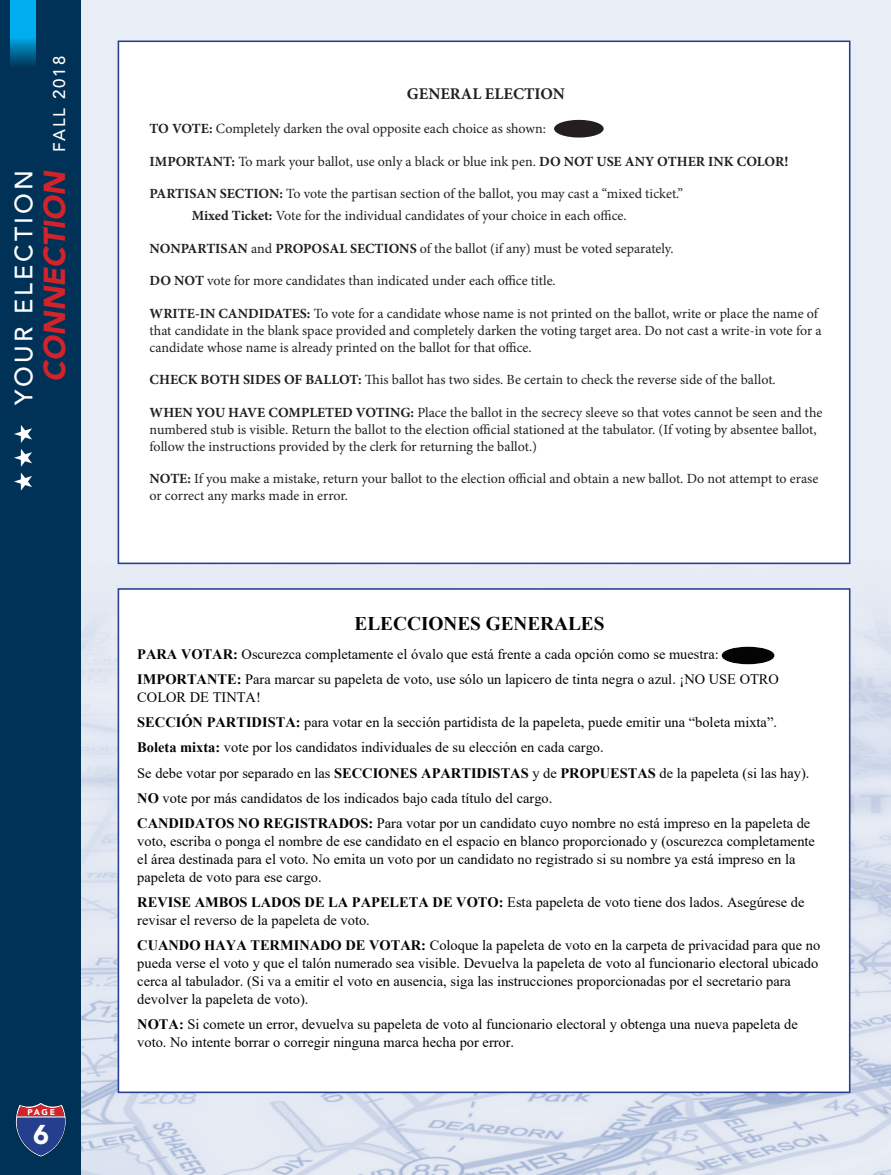
<style>
.page{position:relative;width:891px;height:1175px;background:#fff}
.page>*{position:absolute;margin:0;border:0;box-sizing:border-box;transform-origin:0 0}
.t1{font:italic 900 30.15px "Avenir";color:#d1232a}
.t2{font:900 27px "Avenir";color:#fff}
.t3{font:500 24.9px "Avenir";letter-spacing:.12em;color:#fff}
.t4{font:700 19.35px "Times New Roman";letter-spacing:-.005em;color:#040503}
.t5{font:700 16.35px "Minion Pro";color:#231f20}
.t6{font:14.4px/25.2px "Times New Roman";color:#040503}
.t7{font:13.95px/16.8px "Minion Pro";letter-spacing:-.005em;color:#231f20}
.t8{font:900 8.4px "Avenir";color:#fff}
.s1{font-weight:500;font-style:normal;font-size:16.8px;color:#fff}
.s2{font-weight:700}
</style>
<div class="page">
<div style="left:81px;top:0;width:810px;height:275px;background:#e8edf6"></div>
<img style="left:81px;top:275px;width:810px;height:899px">
<div style="left:118px;top:41px;width:732px;height:523px;background:#fff;border:2px solid #253f8e"></div>
<div style="left:554px;top:120px;width:50px;height:17px;background:#231f20;border-radius:50%"></div>
<div style="left:118px;top:588px;width:732px;height:505px;background:#fff;border:2px solid #253f8e"></div>
<div style="left:0;top:0;width:81px;height:1174px;background:#003156"></div>
<svg style="left:11px;top:0;width:24px;height:65px;background:#0094ce"></svg>
<svg style="left:14px;top:449px;width:18px;height:41px"></svg>
<svg style="left:14px;top:425px;width:18px;height:18px"></svg>
<svg style="left:15px;top:1102px;width:51px;height:55px"></svg>
<div style="left:722px;top:647px;width:52px;height:16px;background:#040503;border-radius:50%"></div>
<div style="left:722px;top:647px;width:52px;height:17px;border:1px solid #040503;border-radius:50%"></div>
<h3 class="t3" style="left:10px;top:405px;width:236px;rotate:-90deg">YOUR ELECTION</h3>
<h1 class="t1" style="left:37px;top:382px;width:327px;rotate:-90deg">CONNECTION <span class="s1">FALL 2018</span></h1>
<p class="t8" style="left:28px;top:1107px;width:29px">PAGE</p>
<h2 class="t2" style="left:33px;top:1117px;width:17px">6</h2>
<p class="t5" style="left:407px;top:83px;width:159px">GENERAL ELECTION</p>
<p class="t7" style="left:150px;top:120px;width:398px"><span class="s2">TO VOTE:</span> Completely darken the oval opposite each choice as shown:</p>
<p class="t7" style="left:150px;top:153px;width:640px"><span class="s2">IMPORTANT:</span> To mark your ballot, use only a black or blue ink pen. <span class="s2">DO NOT USE ANY OTHER INK COLOR!</span></p>
<p class="t7" style="left:192px;top:183px;width:493px;line-height:22px;text-indent:-42px"><span class="s2">PARTISAN SECTION:</span> To vote the partisan section of the ballot, you may cast a “mixed ticket.”<br><span class="s2">Mixed Ticket:</span> Vote for the individual candidates of your choice in each office.</p>
<p class="t7" style="left:150px;top:240px;width:525px"><span class="s2">NONPARTISAN</span> and <span class="s2">PROPOSAL SECTIONS</span> of the ballot (if any) must be voted separately.</p>
<p class="t7" style="left:150px;top:273px;width:408px"><span class="s2">DO NOT</span> vote for more candidates than indicated under each office title.</p>
<p class="t7" style="left:150px;top:305px;width:673px"><span class="s2">WRITE-IN CANDIDATES:</span> To vote for a candidate whose name is not printed on the ballot, write or place the name of that candidate in the blank space provided and completely darken the voting target area. Do not cast a write-in vote for a candidate whose name is already printed on the ballot for that office.</p>
<p class="t7" style="left:150px;top:371px;width:628px"><span class="s2">CHECK BOTH SIDES OF BALLOT:</span> This ballot has two sides. Be certain to check the reverse side of the ballot.</p>
<p class="t7" style="left:150px;top:404px;width:674px"><span class="s2">WHEN YOU HAVE COMPLETED VOTING:</span> Place the ballot in the secrecy sleeve so that votes cannot be seen and the numbered stub is visible. Return the ballot to the election official stationed at the tabulator. (If voting by absentee ballot, follow the instructions provided by the clerk for returning the ballot.)</p>
<p class="t7" style="left:150px;top:470px;width:670px"><span class="s2">NOTE:</span> If you make a mistake, return your ballot to the election official and obtain a new ballot. Do not attempt to erase or correct any marks made in error.</p>
<h3 class="t4" style="left:355px;top:609px;width:251px">ELECCIONES GENERALES</h3>
<p class="t6" style="left:137px;top:641px;width:643px"><span class="s2">PARA VOTAR:</span> Oscurezca completamente el óvalo que está frente a cada opción como se muestra:<br><span class="s2">IMPORTANTE:</span> Para marcar su papeleta de voto, use sólo un lapicero de tinta negra o azul. ¡NO USE OTRO</p>
<p class="t6" style="left:137px;top:684px;width:675px">COLOR DE TINTA!<br><span class="s2">SECCIÓN PARTIDISTA:</span> para votar en la sección partidista de la papeleta, puede emitir una “boleta mixta”.<br><span class="s2">Boleta mixta:</span> vote por los candidatos individuales de su elección en cada cargo.<br>Se debe votar por separado en las <span class="s2">SECCIONES APARTIDISTAS</span> y de <span class="s2">PROPUESTAS</span> de la papeleta (si las hay).<br><span class="s2">NO</span> vote por más candidatos de los indicados bajo cada título del cargo.<br><span class="s2">CANDIDATOS NO REGISTRADOS:</span> Para votar por un candidato cuyo nombre no está impreso en la papeleta de</p>
<p class="t6" style="left:137px;top:831px;width:679px;line-height:18px">voto, escriba o ponga el nombre de ese candidato en el espacio en blanco proporcionado y (oscurezca completamente el área destinada para el voto. No emita un voto por un candidato no registrado si su nombre ya está impreso en la papeleta de voto para ese cargo.</p>
<p class="t6" style="left:137px;top:892px;width:669px;line-height:17.9px"><span class="s2">REVISE AMBOS LADOS DE LA PAPELETA DE VOTO:</span> Esta papeleta de voto tiene dos lados. Asegúrese de revisar el reverso de la papeleta de voto.</p>
<p class="t6" style="left:137px;top:935px;width:685px;line-height:17.9px"><span class="s2">CUANDO HAYA TERMINADO DE VOTAR:</span> Coloque la papeleta de voto en la carpeta de privacidad para que no pueda verse el voto y que el talón numerado sea visible. Devuelva la papeleta de voto al funcionario electoral ubicado cerca al tabulador. (Si va a emitir el voto en ausencia, siga las instrucciones proporcionadas por el secretario para devolver la papeleta de voto).</p>
<p class="t6" style="left:137px;top:1014px;width:662px;line-height:17.9px"><span class="s2">NOTA:</span> Si comete un error, devuelva su papeleta de voto al funcionario electoral y obtenga una nueva papeleta de voto. No intente borrar o corregir ninguna marca hecha por error.</p>
</div>
